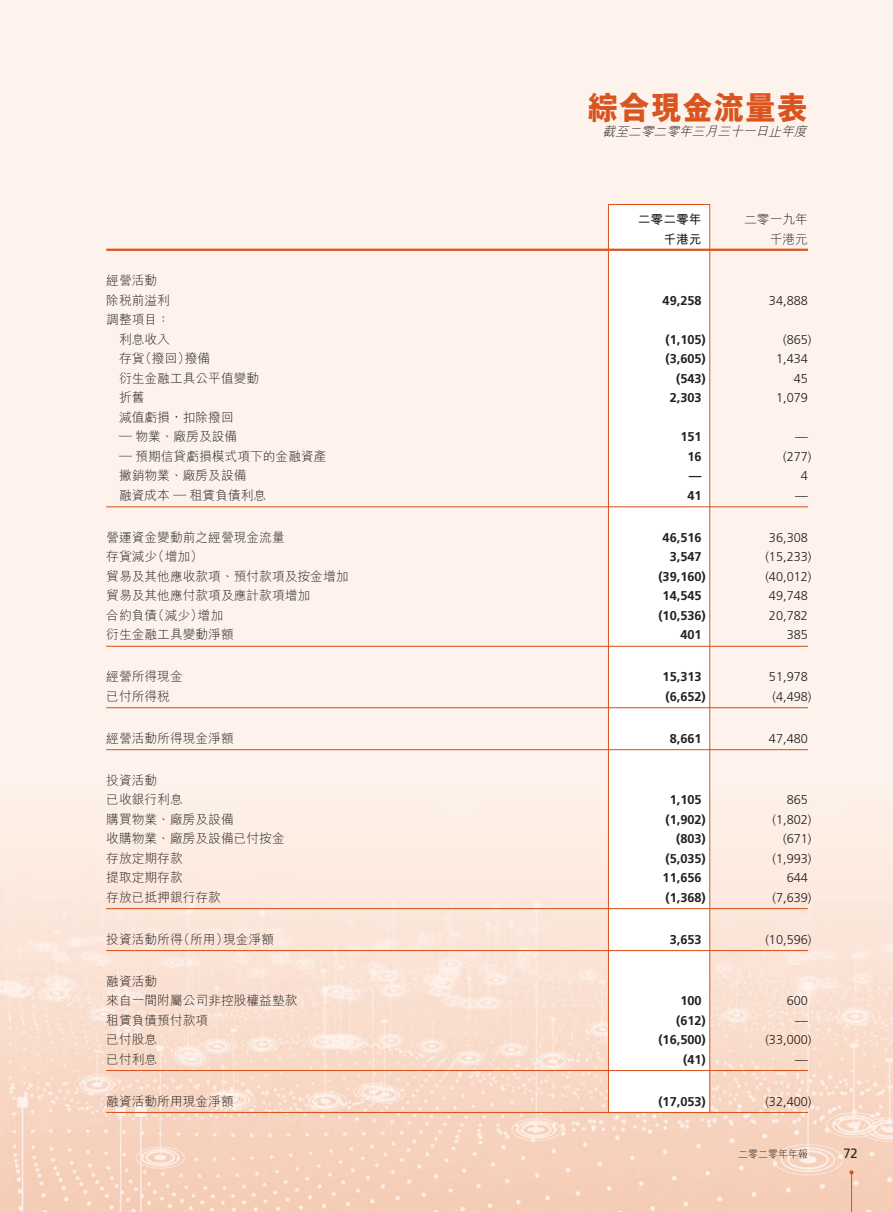
<style>
.page{position:relative;width:893px;height:1212px;background:#fff}
.page>*{position:absolute;margin:0;border:0;box-sizing:border-box;transform-origin:0 0}
.t1{font:800 33px "M Hei HK";color:#d9541e;scale:.95 1}
.t2{font:13.5px "Frutiger LT Std";color:#231f20;scale:.95 1}
.t3{font:300 12.75px/19.5px "M Hei HK";color:#231f20}
.t4{font:700 12.75px "Frutiger LT Std";color:#231f20}
.t5{font:300 12.75px "Frutiger LT Std";color:#231f20}
.t6{font:italic 300 12.75px "M Hei HK";color:#231f20}
.t7{font:700 12.75px "M Hei HK";color:#231f20}
.t8{font:300 10.5px "M Hei HK";color:#231f20;scale:.95 1}
</style>
<div class="page">
<img style="left:0;top:0;width:893px;height:1212px">
<hr style="left:851px;top:1172px;width:1px;height:40px;background:#d9541e">
<svg style="left:849px;top:1170px;width:5px;height:4px"></svg>
<div style="left:608px;top:204px;width:102px;height:909px;background:#fff;border:1px solid #d9541e"></div>
<hr style="left:106px;top:249px;width:702px;height:2px;background:#d9541e">
<hr style="left:106px;top:506px;width:702px;height:1px;background:#d9541e">
<hr style="left:106px;top:646px;width:702px;height:1px;background:#d9541e">
<hr style="left:106px;top:707px;width:702px;height:1px;background:#d9541e">
<hr style="left:106px;top:749px;width:702px;height:1px;background:#d9541e">
<hr style="left:106px;top:908px;width:702px;height:1px;background:#d9541e">
<hr style="left:106px;top:950px;width:702px;height:1px;background:#d9541e">
<hr style="left:106px;top:1070px;width:702px;height:1px;background:#d9541e">
<hr style="left:106px;top:1112px;width:702px;height:1px;background:#d9541e">
<h1 class="t1" style="left:587px;top:91px;width:234px">綜合現金流量表</h1>
<p class="t6" style="left:603px;top:125px;width:209px">截至二零二零年三月三十一日止年度</p>
<p class="t7" style="left:638px;top:210px;width:65px">二零二零年</p>
<p class="t3" style="left:744px;top:209px;width:65px">二零一九年</p>
<p class="t7" style="left:663px;top:230px;width:40px">千港元</p>
<p class="t3" style="left:770px;top:229px;width:40px">千港元</p>
<p class="t3" style="left:106px;top:271px;width:52px">經營活動</p>
<p class="t3" style="left:106px;top:290px;width:65px">除稅前溢利調整項目：</p>
<p class="t4" style="left:663px;top:293px;width:40px">49,258</p>
<p class="t5" style="left:769px;top:293px;width:40px">34,888</p>
<p class="t3" style="left:119px;top:329px;width:52px">利息收入</p>
<p class="t4" style="left:665px;top:332px;width:42px">)1,105(</p>
<p class="t5" style="left:783px;top:332px;width:30px">)865(</p>
<p class="t3" style="left:139px;top:349px;width:52px">（撥回）</p>
<p class="t3" style="left:185px;top:349px;width:27px">撥備</p>
<p class="t3" style="left:119px;top:349px;width:27px">存貨</p>
<p class="t4" style="left:665px;top:351px;width:42px">)3,605(</p>
<p class="t5" style="left:776px;top:352px;width:33px">1,434</p>
<p class="t3" style="left:119px;top:368px;width:142px">衍生金融工具公平值變動</p>
<p class="t4" style="left:676px;top:371px;width:31px">)543(</p>
<p class="t5" style="left:794px;top:371px;width:16px">45</p>
<p class="t3" style="left:119px;top:388px;width:116px">折舊<br>減值虧損，扣除撥回</p>
<p class="t4" style="left:670px;top:390px;width:33px">2,303</p>
<p class="t5" style="left:776px;top:391px;width:33px">1,079</p>
<p class="t3" style="left:119px;top:427px;width:120px">— 物業、廠房及設備</p>
<p class="t4" style="left:680px;top:429px;width:23px">151</p>
<p class="t5" style="left:795px;top:430px;width:14px">—</p>
<p class="t3" style="left:119px;top:446px;width:209px">— 預期信貸虧損模式項下的金融資產</p>
<p class="t4" style="left:687px;top:449px;width:16px">16</p>
<p class="t5" style="left:783px;top:449px;width:30px">)277(</p>
<p class="t3" style="left:119px;top:466px;width:129px">撇銷物業、廠房及設備</p>
<p class="t4" style="left:689px;top:468px;width:14px">—</p>
<p class="t5" style="left:801px;top:469px;width:9px">4</p>
<p class="t3" style="left:119px;top:485px;width:149px">融資成本 — 租賃負債利息</p>
<p class="t4" style="left:687px;top:488px;width:16px">41</p>
<p class="t5" style="left:795px;top:488px;width:14px">—</p>
<p class="t3" style="left:106px;top:527px;width:180px">營運資金變動前之經營現金流量</p>
<p class="t4" style="left:663px;top:530px;width:40px">46,516</p>
<p class="t5" style="left:769px;top:530px;width:40px">36,308</p>
<p class="t3" style="left:152px;top:547px;width:52px">（增加(</p>
<p class="t3" style="left:106px;top:547px;width:53px">存貨減少</p>
<p class="t4" style="left:670px;top:549px;width:33px">3,547</p>
<p class="t5" style="left:765px;top:550px;width:48px">)15,233(</p>
<p class="t3" style="left:106px;top:566px;width:244px">貿易及其他應收款項、預付款項及按金增加</p>
<p class="t4" style="left:658px;top:569px;width:49px">)39,160(</p>
<p class="t5" style="left:765px;top:569px;width:48px">)40,012(</p>
<p class="t3" style="left:106px;top:586px;width:205px">貿易及其他應付款項及應計款項增加</p>
<p class="t4" style="left:663px;top:588px;width:40px">14,545</p>
<p class="t5" style="left:769px;top:589px;width:40px">49,748</p>
<p class="t3" style="left:152px;top:605px;width:52px">（減少）</p>
<p class="t3" style="left:106px;top:605px;width:53px">合約負債</p>
<p class="t3" style="left:198px;top:605px;width:27px">增加</p>
<p class="t4" style="left:658px;top:608px;width:49px">)10,536(</p>
<p class="t5" style="left:769px;top:608px;width:40px">20,782</p>
<p class="t3" style="left:106px;top:625px;width:129px">衍生金融工具變動淨額</p>
<p class="t4" style="left:680px;top:627px;width:23px">401</p>
<p class="t5" style="left:787px;top:628px;width:23px">385</p>
<p class="t3" style="left:106px;top:667px;width:78px">經營所得現金</p>
<p class="t4" style="left:663px;top:669px;width:40px">15,313</p>
<p class="t5" style="left:769px;top:670px;width:40px">51,978</p>
<p class="t3" style="left:106px;top:686px;width:65px">已付所得稅</p>
<p class="t4" style="left:665px;top:689px;width:42px">)6,652(</p>
<p class="t5" style="left:772px;top:689px;width:40px">)4,498(</p>
<p class="t3" style="left:106px;top:728px;width:129px">經營活動所得現金淨額</p>
<p class="t3" style="left:106px;top:770px;width:53px">投資活動</p>
<p class="t4" style="left:670px;top:731px;width:33px">8,661</p>
<p class="t5" style="left:769px;top:731px;width:40px">47,480</p>
<p class="t3" style="left:106px;top:789px;width:78px">已收銀行利息</p>
<p class="t4" style="left:670px;top:792px;width:33px">1,105</p>
<p class="t5" style="left:787px;top:792px;width:23px">865</p>
<p class="t3" style="left:106px;top:809px;width:129px">購買物業、廠房及設備</p>
<p class="t4" style="left:665px;top:812px;width:42px">)1,902(</p>
<p class="t5" style="left:772px;top:812px;width:40px">)1,802(</p>
<p class="t3" style="left:106px;top:828px;width:180px">收購物業、廠房及設備已付按金</p>
<p class="t4" style="left:676px;top:831px;width:31px">)803(</p>
<p class="t5" style="left:783px;top:831px;width:30px">)671(</p>
<p class="t3" style="left:106px;top:848px;width:78px">存放定期存款</p>
<p class="t4" style="left:665px;top:851px;width:42px">)5,035(</p>
<p class="t5" style="left:772px;top:851px;width:40px">)1,993(</p>
<p class="t3" style="left:106px;top:867px;width:78px">提取定期存款</p>
<p class="t4" style="left:663px;top:870px;width:40px">11,656</p>
<p class="t5" style="left:787px;top:870px;width:23px">644</p>
<p class="t3" style="left:106px;top:887px;width:116px">存放已抵押銀行存款</p>
<p class="t4" style="left:665px;top:890px;width:42px">)1,368(</p>
<p class="t5" style="left:772px;top:890px;width:40px">)7,639(</p>
<p class="t3" style="left:177px;top:929px;width:52px">（所用）</p>
<p class="t3" style="left:106px;top:929px;width:78px">投資活動所得</p>
<p class="t3" style="left:106px;top:971px;width:53px">融資活動</p>
<p class="t3" style="left:223px;top:929px;width:52px">現金淨額</p>
<p class="t4" style="left:670px;top:932px;width:33px">3,653</p>
<p class="t5" style="left:765px;top:932px;width:48px">)10,596(</p>
<p class="t3" style="left:106px;top:990px;width:193px">來自一間附屬公司非控股權益墊款</p>
<p class="t4" style="left:680px;top:993px;width:23px">100</p>
<p class="t5" style="left:787px;top:993px;width:23px">600</p>
<p class="t3" style="left:106px;top:1010px;width:103px">租賃負債預付款項</p>
<p class="t4" style="left:676px;top:1013px;width:31px">)612(</p>
<p class="t5" style="left:795px;top:1013px;width:14px">—</p>
<p class="t3" style="left:106px;top:1029px;width:53px">已付股息</p>
<p class="t4" style="left:658px;top:1032px;width:49px">)16,500(</p>
<p class="t5" style="left:765px;top:1032px;width:48px">)33,000(</p>
<p class="t3" style="left:106px;top:1049px;width:52px">已付利息</p>
<p class="t4" style="left:683px;top:1052px;width:24px">)41(</p>
<p class="t5" style="left:795px;top:1052px;width:14px">—</p>
<p class="t3" style="left:106px;top:1091px;width:129px">融資活動所用現金淨額</p>
<p class="t4" style="left:658px;top:1094px;width:49px">)17,053(</p>
<p class="t5" style="left:765px;top:1094px;width:48px">)32,400(</p>
<p class="t8" style="left:738px;top:1148px;width:75px">二零二零年年報</p>
<p class="t2" style="left:843px;top:1145px;width:17px">72</p>
</div>
